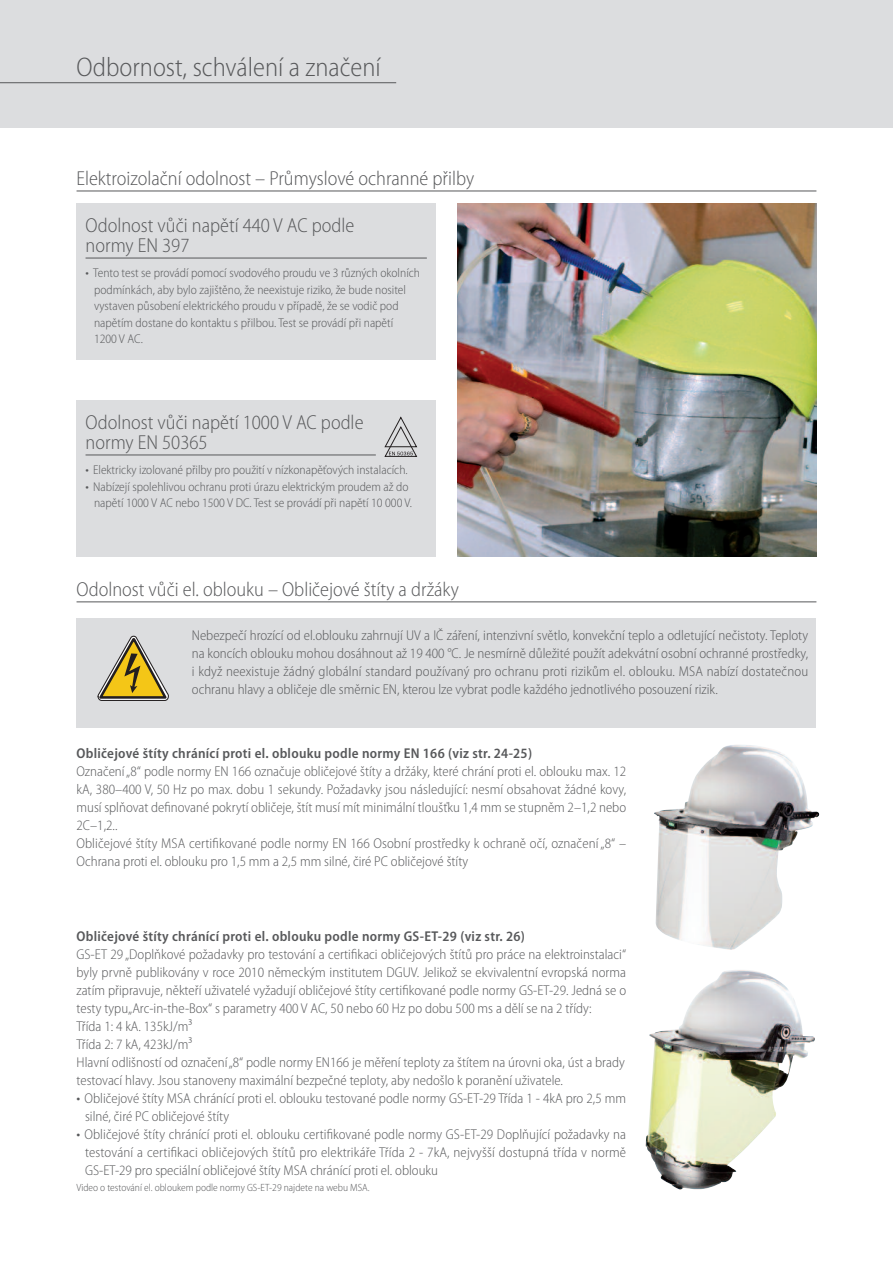
<style>
.page{position:relative;width:893px;height:1263px;background:#fff}
.page>*{position:absolute;margin:0;border:0;box-sizing:border-box;transform-origin:0 0}
.t1{font:300 semi-condensed 27px "Myriad Pro";color:#57585a}
.t2{font:300 semi-condensed 20.25px/20.2px "Myriad Pro";color:#57585a}
.t3{font:300 semi-condensed 14.25px/18px "Myriad Pro";color:#57585a}
.t4{font:600 semi-condensed 14.25px "Myriad Pro";letter-spacing:.02em;color:#57585a}
.t5{font:300 semi-condensed 12.75px/16.5px "Myriad Pro";color:#57585a;text-align:right}
.t6{font:300 semi-condensed 10.5px "Myriad Pro";color:#57585a}
.s1{font-size:13.95px}
.s2{font-size:15.6px}
</style>
<div class="page">
<div style="left:77px;top:203px;width:359px;height:157px;background:#dcdddf"></div>
<div style="left:77px;top:400px;width:359px;height:157px;background:#dcdddf"></div>
<hr style="left:77px;top:191px;width:739px;height:1px;background:#57585a">
<div style="left:0;top:0;width:893px;height:128px;background:#dcdddf"></div>
<div style="left:77px;top:618px;width:739px;height:110px;background:#dcdddf"></div>
<img style="left:654px;top:745px;width:165px;height:205px">
<img style="left:645px;top:970px;width:170px;height:220px">
<img style="left:457px;top:203px;width:359px;height:354px">
<svg style="left:97px;top:636px;width:72px;height:65px"></svg>
<svg style="left:384px;top:417px;width:33px;height:40px"></svg>
<hr style="left:77px;top:601px;width:739px;height:1px;background:#57585a">
<hr style="left:86px;top:455px;width:290px;height:1px;background:#57585a">
<hr style="left:86px;top:258px;width:341px;height:1px;background:#57585a">
<hr style="left:0;top:82px;width:396px;height:1px;background:#57585a">
<h1 class="t1" style="left:77px;top:52px;width:306px">Odbornost, schválení a značení</h1>
<h2 class="t2" style="left:77px;top:169px;width:399px">Elektroizolační odolnost – Průmyslové ochranné přilby</h2>
<h2 class="t2" style="left:86px;top:216px;width:270px">Odolnost vůči napětí 440 V AC podle normy EN 397</h2>
<p class="t5" style="left:94px;top:265px;width:328px;text-align:left;text-indent:-9px"><span class="s1">•</span> Tento test se provádí pomocí svodového proudu ve 3 různých okolních podmínkách, aby bylo zajištěno, že neexistuje riziko, že bude nositel vystaven působení elektrického proudu v případě, že se vodič pod napětím dostane do kontaktu s přilbou. Test se provádí při napětí<br>1200 V AC.</p>
<h2 class="t2" style="left:86px;top:413px;width:279px">Odolnost vůči napětí 1000 V AC podle normy EN 50365</h2>
<p class="t5" style="left:86px;top:462px;width:324px"><span class="s1">•</span> Elektricky izolované přilby pro použití v nízkonapěťových instalacích.</p>
<p class="t5" style="left:86px;top:478px;width:328px"><span class="s1">•</span> Nabízejí spolehlivou ochranu proti úrazu elektrickým proudem až do napětí 1000 V AC nebo 1500 V DC. Test se provádí při napětí 10 000 V.</p>
<h2 class="t2" style="left:77px;top:580px;width:384px">Odolnost vůči el. oblouku – Obličejové štíty a držáky</h2>
<p class="t3" style="left:192px;top:626px;width:618px;text-align:justify">Nebezpečí hrozící od el.oblouku zahrnují UV a IČ záření, intenzivní světlo, konvekční teplo a odletující nečistoty. Teploty na koncích oblouku mohou dosáhnout až 19 400 °C. Je nesmírně důležité použít adekvátní osobní ochranné prostředky, i když neexistuje žádný globální standard používaný pro ochranu proti rizikům el. oblouku. MSA nabízí dostatečnou ochranu hlavy a obličeje dle směrnic EN, kterou lze vybrat podle každého jednotlivého posouzení rizik.</p>
<p class="t4" style="left:77px;top:745px;width:457px">Obličejové štíty chránící proti el. oblouku podle normy EN 166 (viz str. 24-25)</p>
<p class="t3" style="left:77px;top:762px;width:551px">Označení„8“ podle normy EN 166 označuje obličejové štíty a držáky, které chrání proti el. oblouku max. 12 kA, 380–400 V, 50 Hz po max. dobu 1 sekundy. Požadavky jsou následující: nesmí obsahovat žádné kovy, musí splňovat definované pokrytí obličeje, štít musí mít minimální tloušťku 1,4 mm se stupněm 2–1,2 nebo 2C–1,2..<br>Obličejové štíty MSA certifikované podle normy EN 166 Osobní prostředky k ochraně očí, označení„8“ – Ochrana proti el. oblouku pro 1,5 mm a 2,5 mm silné, čiré PC obličejové štíty</p>
<p class="t4" style="left:77px;top:928px;width:450px">Obličejové štíty chránící proti el. oblouku podle normy GS-ET-29 (viz str. 26)</p>
<p class="t3" style="left:77px;top:945px;width:551px">GS-ET 29 „Doplňkové požadavky pro testování a certifikaci obličejových štítů pro práce na elektroinstalaci“ byly prvně publikovány v roce 2010 německým institutem DGUV. Jelikož se ekvivalentní evropská norma zatím připravuje, někteří uživatelé vyžadují obličejové štíty certifikované podle normy GS-ET-29. Jedná se o testy typu„Arc-in-the-Box“ s parametry 400 V AC, 50 nebo 60 Hz po dobu 500 ms a dělí se na 2 třídy:<br>Třída 1: 4 kA. 135kJ/m³<br>Třída 2: 7 kA, 423kJ/m³<br>Hlavní odlišností od označení„8“ podle normy EN166 je měření teploty za štítem na úrovni oka, úst a brady testovací hlavy. Jsou stanoveny maximální bezpečné teploty, aby nedošlo k poranění uživatele.</p>
<p class="t3" style="left:85px;top:1089px;width:543px;text-indent:-9px"><span class="s2">•</span> Obličejové štíty MSA chránící proti el. oblouku testované podle normy GS-ET-29 Třída 1 - 4kA pro 2,5 mm silné, čiré PC obličejové štíty</p>
<p class="t3" style="left:85px;top:1125px;width:543px;text-align:justify;text-indent:-9px"><span class="s2">•</span> Obličejové štíty chránící proti el. oblouku certifikované podle normy GS-ET-29 Doplňující požadavky na testování a certifikaci obličejových štítů pro elektrikáře Třída 2 - 7kA, nejvyšší dostupná třída v normě GS-ET-29 pro speciální obličejové štíty MSA chránící proti el. oblouku</p>
<p class="t6" style="left:77px;top:1182px;width:295px">Video o testování el. obloukem podle normy GS-ET-29 najdete na webu MSA.</p>
</div>
